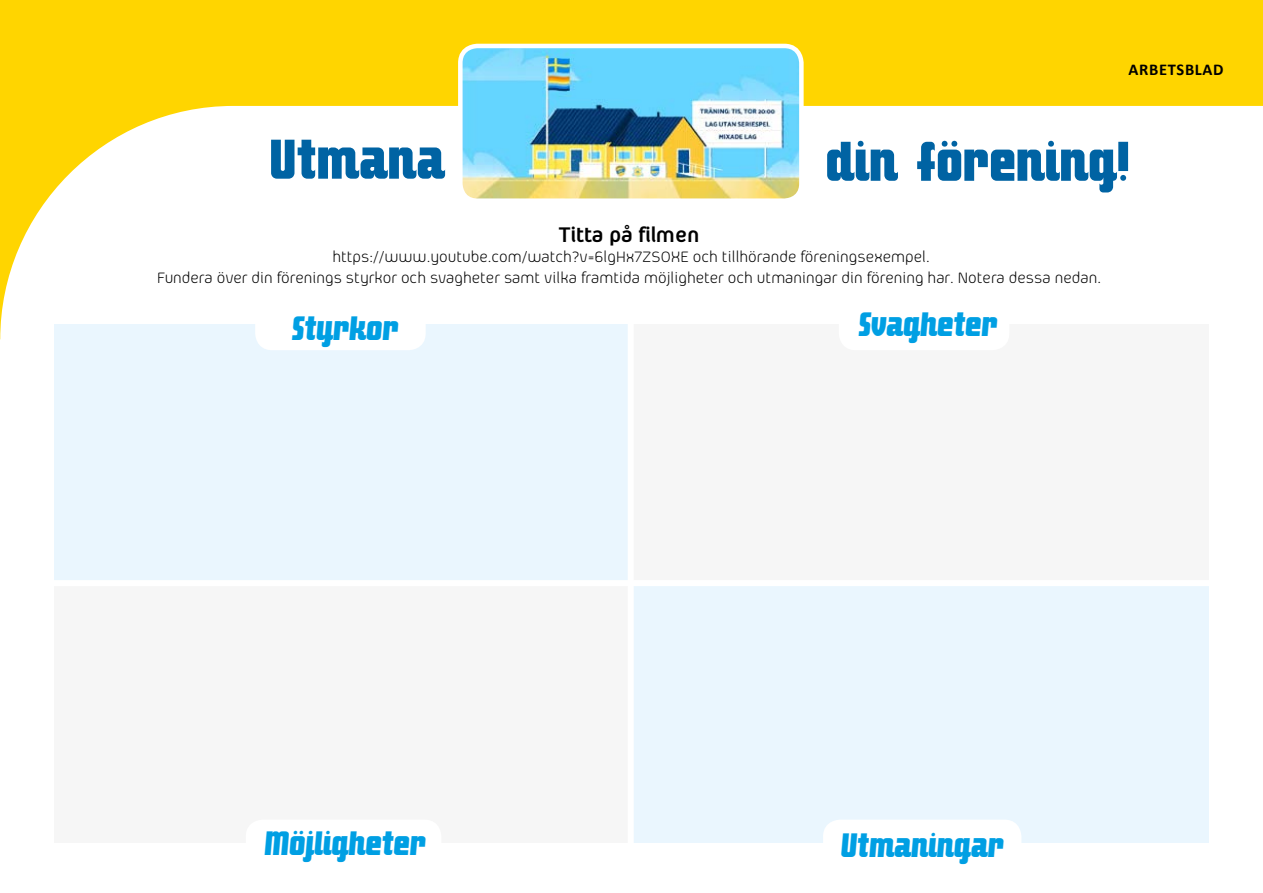
<style>
.page{position:relative;width:1263px;height:893px;background:#fff}
.page>*{position:absolute;margin:0;border:0;box-sizing:border-box;transform-origin:0 0}
.t1{font:78px "Makimango";letter-spacing:.02em;color:#0063a3}
.t2{font:italic 47.25px "Makimango";letter-spacing:.01em;color:#009fe3}
.t3{font:700 24px "Aeroportal";color:#000}
.t4{font:17.25px/20.7px "Aeroportal";color:#000;text-align:center}
.t5{font:700 16.5px "Calibri";letter-spacing:.04em;color:#000}
</style>
<div class="page">
<svg style="left:0;top:0;width:1263px;height:339px"></svg>
<img style="left:460px;top:46px;width:341px;height:155px">
<div style="left:458px;top:44px;width:346px;height:159px;border:4px solid #fff;border-radius:17px"></div>
<div style="left:631px;top:325px;width:578px;height:259px;background:#f6f6f6"></div>
<div style="left:631px;top:583px;width:578px;height:260px;background:#eaf6fe"></div>
<div style="left:54px;top:325px;width:576px;height:259px;background:#eaf6fe"></div>
<div style="left:54px;top:583px;width:576px;height:260px;background:#f6f6f6"></div>
<div style="left:255px;top:299px;width:171px;height:51px;background:#fff;border-radius:17px"></div>
<div style="left:246px;top:820px;width:195px;height:51px;background:#fff;border-radius:17px"></div>
<div style="left:839px;top:299px;width:170px;height:51px;background:#fff;border-radius:17px"></div>
<div style="left:823px;top:820px;width:198px;height:51px;background:#fff;border-radius:17px"></div>
<div style="left:628px;top:292px;width:6px;height:573px;background:#fff"></div>
<div style="left:51px;top:580px;width:1161px;height:6px;background:#fff"></div>
<p class="t5" style="left:1128px;top:59px;width:96px">ARBETSBLAD</p>
<h1 class="t1" style="left:271px;top:116px;width:175px">Utmana</h1>
<h1 class="t1" style="left:827px;top:118px;width:306px">din förening!</h1>
<h3 class="t3" style="left:559px;top:221px;width:142px">Titta på filmen</h3>
<p class="t4" style="left:157px;top:247px;width:945px">https://www.youtube.com/watch?v=6lgHx7ZSOXE och tillhörande föreningsexempel.<br>Fundera över din förenings styrkor och svagheter samt vilka framtida möjligheter och utmaningar din förening har. Notera dessa nedan.</p>
<h2 class="t2" style="left:292px;top:302px;width:109px">Styrkor</h2>
<h2 class="t2" style="left:859px;top:298px;width:141px">Svagheter</h2>
<h2 class="t2" style="left:265px;top:817px;width:163px">Möjligheter</h2>
<h2 class="t2" style="left:841px;top:819px;width:165px">Utmaningar</h2>
</div>
